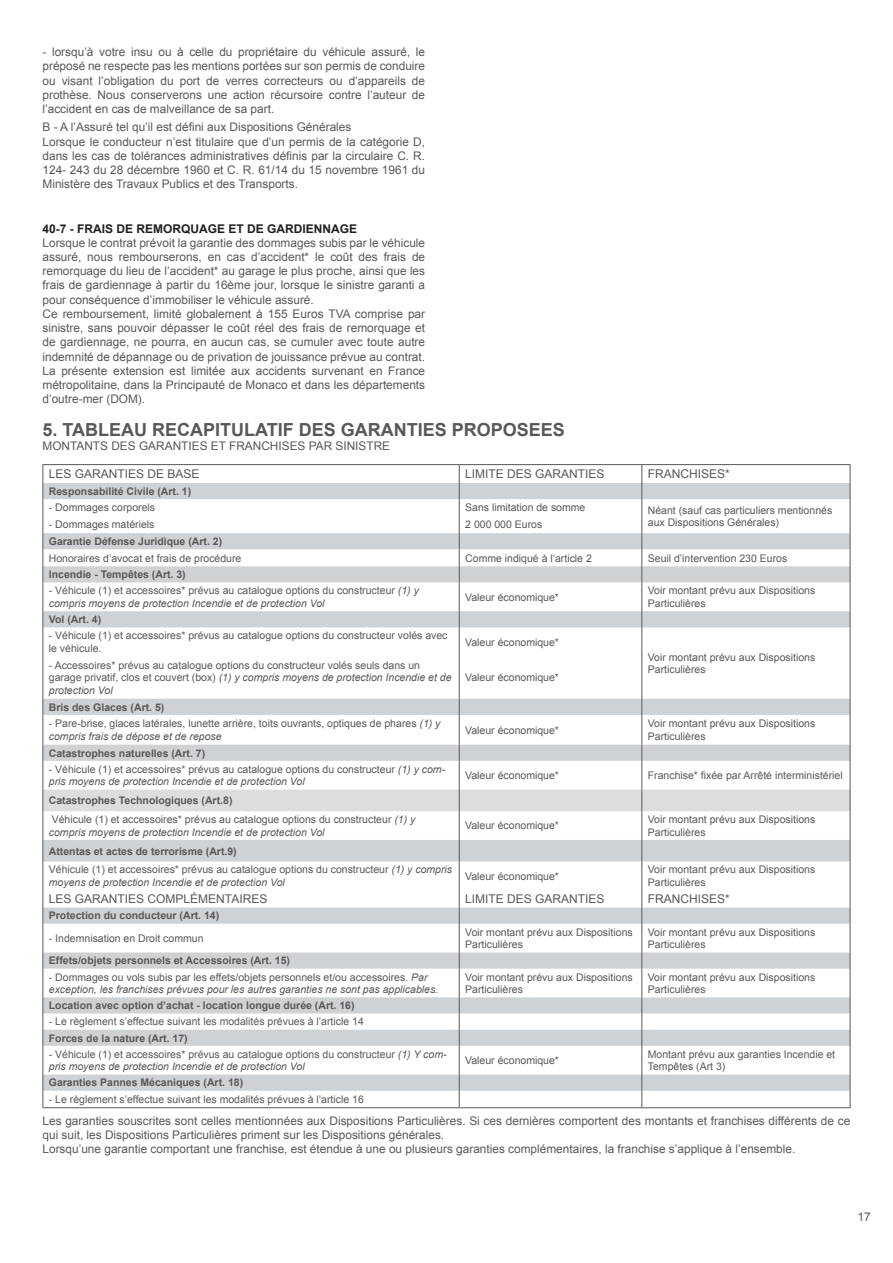
<style>
.page{position:relative;width:893px;height:1263px;background:#fff}
.page>*{position:absolute;margin:0;border:0;box-sizing:border-box;transform-origin:0 0}
.t1{font:700 18px "Arial";color:#57585a}
.t2{font:12px "Arial";color:#57585a}
.t3{font:700 12px "Arial";color:#231f20}
.t4{font:11.85px/14.2px "Arial";color:#57585a}
.t5{font:10.5px/12.6px "Arial";color:#57585a}
.t6{font:700 10.5px "Arial";color:#57585a}
.t7{font:italic 10.5px/12.6px "Arial";color:#57585a}
.s1{font-style:italic}
.s2{font-weight:700}
.s3{font-style:normal}
</style>
<div class="page">
<svg style="left:44px;top:483px;width:806px;height:262px"></svg>
<hr style="left:43px;top:464px;width:416px;height:1px;background:#57585a">
<hr style="left:459px;top:464px;width:183px;height:1px;background:#57585a">
<hr style="left:642px;top:464px;width:208px;height:1px;background:#57585a">
<svg style="left:43px;top:465px;width:1px;height:191px"></svg>
<svg style="left:459px;top:465px;width:1px;height:191px"></svg>
<svg style="left:641px;top:465px;width:1px;height:191px"></svg>
<svg style="left:850px;top:465px;width:1px;height:191px"></svg>
<hr style="left:850px;top:656px;width:1px;height:43px;background:#57585a">
<hr style="left:43px;top:656px;width:1px;height:43px;background:#57585a">
<hr style="left:459px;top:656px;width:1px;height:43px;background:#57585a">
<hr style="left:641px;top:656px;width:1px;height:43px;background:#57585a">
<svg style="left:43px;top:699px;width:1px;height:16px"></svg>
<svg style="left:459px;top:699px;width:1px;height:16px"></svg>
<svg style="left:641px;top:699px;width:1px;height:16px"></svg>
<svg style="left:850px;top:699px;width:1px;height:16px"></svg>
<hr style="left:43px;top:715px;width:1px;height:30px;background:#57585a">
<hr style="left:459px;top:715px;width:1px;height:30px;background:#57585a">
<hr style="left:641px;top:715px;width:1px;height:30px;background:#57585a">
<hr style="left:850px;top:715px;width:1px;height:30px;background:#57585a">
<svg style="left:43px;top:745px;width:808px;height:362px"></svg>
<hr style="left:43px;top:1107px;width:416px;height:1px;background:#57585a">
<hr style="left:459px;top:1107px;width:183px;height:1px;background:#57585a">
<hr style="left:642px;top:1107px;width:208px;height:1px;background:#57585a">
<p class="t4" style="left:43px;top:45px;width:384px;text-align:justify">- lorsqu’à votre insu ou à celle du propriétaire du véhicule assuré, le préposé ne respecte pas les mentions portées sur son permis de conduire ou visant l’obligation du port de verres correcteurs ou d’appareils de prothèse. Nous conserverons une action récursoire contre l’auteur de l’accident en cas de malveillance de sa part.</p>
<p class="t4" style="left:43px;top:120px;width:384px">B - A l’Assuré tel qu’il est défini aux Dispositions Générales<br>Lorsque le conducteur n’est titulaire que d’un permis de la catégorie D, dans les cas de tolérances administratives définis par la circulaire C. R.<br>124- 243 du 28 décembre 1960 et C. R. 61/14 du 15 novembre 1961 du Ministère des Travaux Publics et des Transports.</p>
<p class="t3" style="left:43px;top:220px;width:316px">40-7 - FRAIS DE REMORQUAGE ET DE GARDIENNAGE</p>
<p class="t4" style="left:43px;top:236px;width:384px">Lorsque le contrat prévoit la garantie des dommages subis par le véhicule assuré, nous rembourserons, en cas d’accident* le coût des frais de remorquage du lieu de l’accident* au garage le plus proche, ainsi que les frais de gardiennage à partir du 16ème jour, lorsque le sinistre garanti a pour conséquence d’immobiliser le véhicule assuré.<br>Ce remboursement, limité globalement à 155 Euros TVA comprise par sinistre, sans pouvoir dépasser le coût réel des frais de remorquage et de gardiennage, ne pourra, en aucun cas, se cumuler avec toute autre indemnité de dépannage ou de privation de jouissance prévue au contrat.<br>La présente extension est limitée aux accidents survenant en France métropolitaine, dans la Principauté de Monaco et dans les départements d’outre-mer (DOM).</p>
<h1 class="t1" style="left:43px;top:418px;width:524px">5. TABLEAU RECAPITULATIF DES GARANTIES PROPOSEES</h1>
<p class="t4" style="left:43px;top:439px;width:349px">MONTANTS DES GARANTIES ET FRANCHISES PAR SINISTRE</p>
<p class="t2" style="left:49px;top:466px;width:152px">LES GARANTIES DE BASE</p>
<p class="t2" style="left:465px;top:466px;width:141px">LIMITE DES GARANTIES</p>
<p class="t2" style="left:648px;top:466px;width:84px">FRANCHISES*</p>
<p class="t6" style="left:49px;top:484px;width:144px">Responsabilité Civile (Art. 1)</p>
<p class="t5" style="left:49px;top:502px;width:108px">- Dommages corporels</p>
<p class="t5" style="left:465px;top:502px;width:122px">Sans limitation de somme</p>
<p class="t5" style="left:648px;top:504px;width:186px">Néant (sauf cas particuliers mentionnés aux Dispositions Générales)</p>
<p class="t5" style="left:49px;top:519px;width:107px">- Dommages matériels</p>
<p class="t5" style="left:465px;top:519px;width:79px">2 000 000 Euros</p>
<p class="t6" style="left:49px;top:534px;width:175px">Garantie Défense Juridique (Art. 2)</p>
<p class="t5" style="left:49px;top:552px;width:194px">Honoraires d’avocat et frais de procédure</p>
<p class="t5" style="left:465px;top:552px;width:128px">Comme indiqué à l’article 2</p>
<p class="t5" style="left:648px;top:552px;width:141px">Seuil d’intervention 230 Euros</p>
<p class="t6" style="left:49px;top:568px;width:138px">Incendie - Tempêtes (Art. 3)</p>
<p class="t5" style="left:49px;top:584px;width:372px">- Véhicule (1) et accessoires* prévus au catalogue options du constructeur <span class="s1">(1) y compris moyens de protection Incendie et de protection Vol</span></p>
<p class="t5" style="left:465px;top:591px;width:95px">Valeur économique*</p>
<p class="t5" style="left:648px;top:584px;width:169px">Voir montant prévu aux Dispositions<br>Particulières</p>
<p class="t6" style="left:49px;top:612px;width:54px">Vol (Art. 4)</p>
<p class="t5" style="left:49px;top:629px;width:400px">- Véhicule (1) et accessoires* prévus au catalogue options du constructeur volés avec le véhicule.</p>
<p class="t5" style="left:465px;top:636px;width:95px">Valeur économique*</p>
<p class="t5" style="left:648px;top:651px;width:169px">Voir montant prévu aux Dispositions<br>Particulières</p>
<p class="t5" style="left:49px;top:659px;width:404px">- Accessoires* prévus au catalogue options du constructeur volés seuls dans un garage privatif, clos et couvert (box) <span class="s1">(1) y compris moyens de protection Incendie et de protection Vol</span></p>
<p class="t5" style="left:465px;top:671px;width:95px">Valeur économique*</p>
<p class="t6" style="left:49px;top:700px;width:117px">Bris des Glaces (Art. 5)</p>
<p class="t5" style="left:49px;top:717px;width:393px">- Pare-brise, glaces latérales, lunette arrière, toits ouvrants, optiques de phares <span class="s1">(1) y compris frais de dépose et de repose</span></p>
<p class="t5" style="left:465px;top:724px;width:95px">Valeur économique*</p>
<p class="t5" style="left:648px;top:717px;width:169px">Voir montant prévu aux Dispositions<br>Particulières</p>
<p class="t6" style="left:49px;top:746px;width:158px">Catastrophes naturelles (Art. 7)</p>
<p class="t5" style="left:49px;top:763px;width:398px">- Véhicule (1) et accessoires* prévus au catalogue options du constructeur <span class="s1">(1) y com&shy;pris moyens de protection Incendie et de protection Vol</span></p>
<p class="t5" style="left:465px;top:769px;width:95px">Valeur économique*</p>
<p class="t5" style="left:648px;top:769px;width:196px">Franchise* fixée par Arrêté interministériel</p>
<p class="t5" style="left:49px;top:791px;width:368px;line-height:18.9px"><span class="s2">Catastrophes Technologiques (Art.8)<br></span>Véhicule (1) et accessoires* prévus au catalogue options du constructeur <span class="s1">(1) y</span></p>
<p class="t7" style="left:49px;top:826px;width:277px">compris moyens de protection Incendie et de protection Vol</p>
<p class="t5" style="left:465px;top:819px;width:95px">Valeur économique*</p>
<p class="t5" style="left:648px;top:813px;width:169px">Voir montant prévu aux Dispositions<br>Particulières</p>
<p class="t5" style="left:49px;top:841px;width:405px;line-height:18.9px"><span class="s2">Attentas et actes de terrorisme (Art.9)<br></span>Véhicule (1) et accessoires* prévus au catalogue options du constructeur <span class="s1">(1) y compris</span></p>
<p class="t7" style="left:49px;top:876px;width:238px">moyens de protection Incendie et de protection Vol</p>
<p class="t5" style="left:465px;top:870px;width:95px">Valeur économique*</p>
<p class="t5" style="left:648px;top:863px;width:169px">Voir montant prévu aux Dispositions<br>Particulières</p>
<p class="t2" style="left:49px;top:891px;width:220px">LES GARANTIES COMPLÉMENTAIRES</p>
<p class="t2" style="left:465px;top:891px;width:141px">LIMITE DES GARANTIES</p>
<p class="t2" style="left:648px;top:891px;width:84px">FRANCHISES*</p>
<p class="t6" style="left:49px;top:909px;width:172px">Protection du conducteur (Art. 14)</p>
<p class="t5" style="left:49px;top:932px;width:156px">- Indemnisation en Droit commun</p>
<p class="t5" style="left:465px;top:926px;width:169px">Voir montant prévu aux Dispositions<br>Particulières</p>
<p class="t5" style="left:648px;top:926px;width:169px">Voir montant prévu aux Dispositions<br>Particulières</p>
<p class="t6" style="left:49px;top:954px;width:243px">Effets/objets personnels et Accessoires (Art. 15)</p>
<p class="t7" style="left:49px;top:971px;width:391px"><span class="s3">- Dommages ou vols subis par les effets/objets personnels et/ou accessoires.</span> Par exception, les franchises prévues pour les autres garanties ne sont pas applicables.</p>
<p class="t5" style="left:465px;top:971px;width:169px">Voir montant prévu aux Dispositions<br>Particulières</p>
<p class="t5" style="left:648px;top:971px;width:169px">Voir montant prévu aux Dispositions<br>Particulières</p>
<p class="t6" style="left:49px;top:999px;width:307px">Location avec option d’achat - location longue durée (Art. 16)</p>
<p class="t5" style="left:49px;top:1015px;width:316px">- Le règlement s’effectue suivant les modalités prévues à l’article 14</p>
<p class="t6" style="left:49px;top:1031px;width:140px">Forces de la nature (Art. 17)</p>
<p class="t5" style="left:49px;top:1048px;width:399px">- Véhicule (1) et accessoires* prévus au catalogue options du constructeur <span class="s1">(1) Y com&shy;pris moyens de protection Incendie et de protection Vol</span></p>
<p class="t5" style="left:465px;top:1054px;width:95px">Valeur économique*</p>
<p class="t5" style="left:648px;top:1048px;width:189px">Montant prévu aux garanties Incendie et<br>Tempêtes (Art 3)</p>
<p class="t6" style="left:49px;top:1076px;width:196px">Garanties Pannes Mécaniques (Art. 18)</p>
<p class="t5" style="left:49px;top:1093px;width:316px">- Le règlement s’effectue suivant les modalités prévues à l’article 16</p>
<p class="t4" style="left:43px;top:1114px;width:809px">Les garanties souscrites sont celles mentionnées aux Dispositions Particulières. Si ces dernières comportent des montants et franchises différents de ce qui suit, les Dispositions Particulières priment sur les Dispositions générales.<br>Lorsqu’une garantie comportant une franchise, est étendue à une ou plusieurs garanties complémentaires, la franchise s’applique à l’ensemble.</p>
<p class="t2" style="left:857px;top:1208px;width:15px">17</p>
</div>
